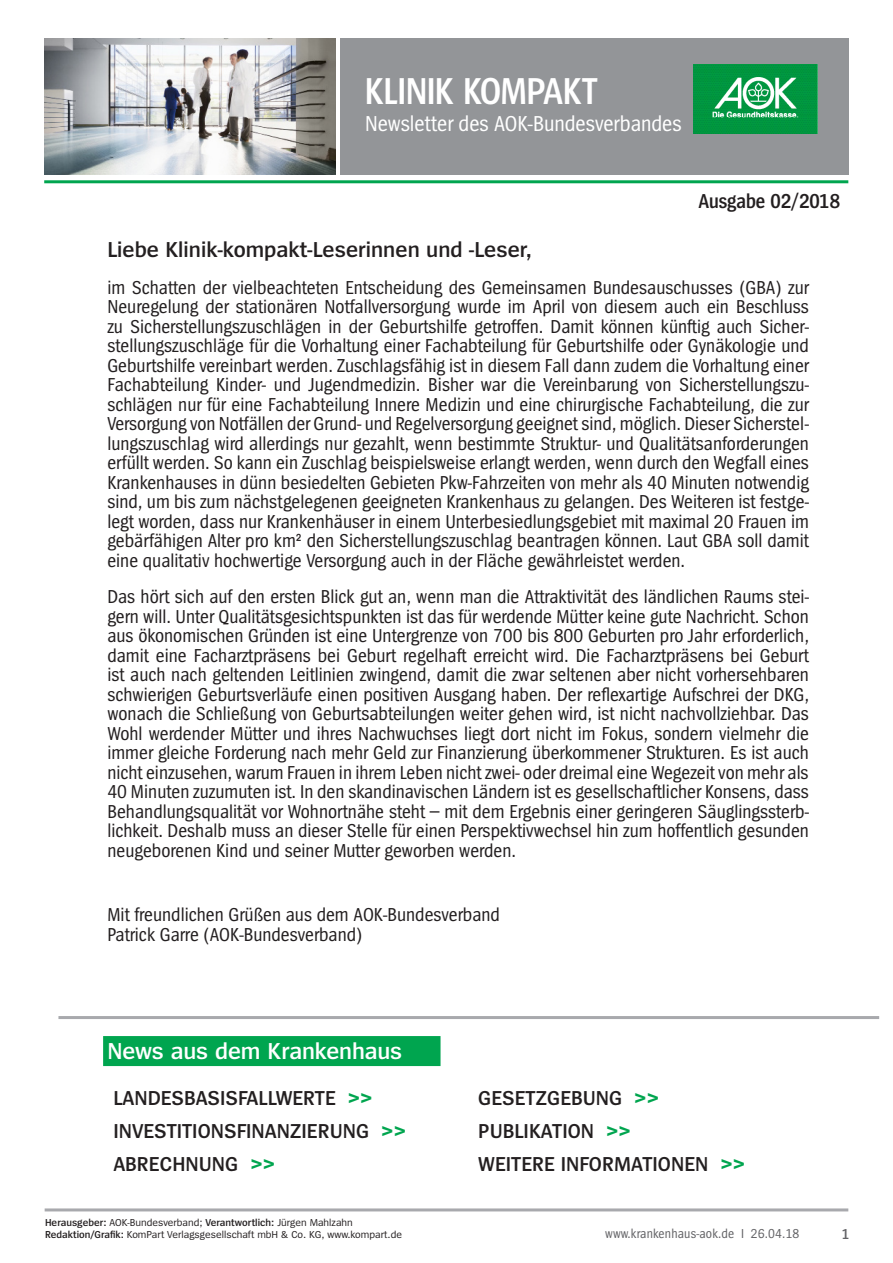
<style>
.page{position:relative;width:893px;height:1263px;background:#fff}
.page>*{position:absolute;margin:0;border:0;box-sizing:border-box;transform-origin:0 0}
.t1{font:600 39px "Spiegel Cd";color:#fff}
.News_aus_der_Pflege{font:600 24px "Spiegel";letter-spacing:-.01em;color:#fff}
.t2{font:600 22.5px "Spiegel";color:#231f20}
.t3{font:22.5px "Spiegel Cd";letter-spacing:-.005em;color:#fff}
._05_Rubriken_Titelse{font:600 21px "Spiegel";color:#231f20}
.t4{font:600 21px "Spiegel Cd";color:#231f20}
._02_Fließtext{font:19.5px/19.5px "Spiegel Cd";color:#231f20;text-align:justify}
.t5{font:600 15px "Spiegel Cd";color:#636366}
.t6{font:13.5px "Spiegel Cd";letter-spacing:.01em;color:#636366}
.t7{font:10.5px/12px "Spiegel";color:#231f20}
.s1{font-weight:700;color:#00a54f}
.s2{font-weight:600}
</style>
<div class="page">
<hr style="left:44px;top:180px;width:804px;height:3px;background:#00a54f">
<div style="left:340px;top:38px;width:508px;height:137px;background:#939598"></div>
<img style="left:693px;top:65px;width:125px;height:68px">
<img style="left:44px;top:38px;width:292px;height:137px">
<hr style="left:45px;top:1208px;width:803px;height:3px;background:#a8a9ad">
<hr style="left:58px;top:1016px;width:821px;height:3px;background:#a8a9ad">
<div style="left:103px;top:1036px;width:338px;height:30px;background:#00a54f"></div>
<p class="t1" style="left:365px;top:72px;width:235px">KLINIK KOMPAKT</p>
<p class="t3" style="left:365px;top:112px;width:318px">Newsletter des AOK-Bundesverbandes</p>
<p class="t4" style="left:698px;top:191px;width:143px">Ausgabe 02/2018</p>
<p class="t2" style="left:107px;top:238px;width:426px">Liebe Klinik-kompakt-Leserinnen und -Leser,</p>
<p class="_02_Fließtext" style="left:107px;top:278px;width:703px">im Schatten der vielbeachteten Entscheidung des Gemeinsamen Bundesauschusses (GBA) zur Neuregelung der stationären Notfallversorgung wurde im April von diesem auch ein Beschluss zu Sicherstellungszuschlägen in der Geburtshilfe getroffen. Damit können künftig auch Sicher&shy;stellungszuschläge für die Vorhaltung einer Fachabteilung für Geburtshilfe oder Gynäkologie und Geburtshilfe vereinbart werden. Zuschlagsfähig ist in diesem Fall dann zudem die Vorhaltung einer Fachabteilung Kinder- und Jugendmedizin. Bisher war die Vereinbarung von Sicherstellungszu&shy;schlägen nur für eine Fachabteilung Innere Medizin und eine chirurgische Fachabteilung, die zur Versorgung von Notfällen der Grund- und Regelversorgung geeignet sind, möglich. Dieser Sicherstel&shy;lungszuschlag wird allerdings nur gezahlt, wenn bestimmte Struktur- und Qualitätsanforderungen erfüllt werden. So kann ein Zuschlag beispielsweise erlangt werden, wenn durch den Wegfall eines Krankenhauses in dünn besiedelten Gebieten Pkw-Fahrzeiten von mehr als 40 Minuten notwendig sind, um bis zum nächstgelegenen geeigneten Krankenhaus zu gelangen. Des Weiteren ist festge&shy;legt worden, dass nur Krankenhäuser in einem Unterbesiedlungsgebiet mit maximal 20 Frauen im gebärfähigen Alter pro km² den Sicherstellungszuschlag beantragen können. Laut GBA soll damit eine qualitativ hochwertige Versorgung auch in der Fläche gewährleistet werden.</p>
<p class="_02_Fließtext" style="left:107px;top:587px;width:703px">Das hört sich auf den ersten Blick gut an, wenn man die Attraktivität des ländlichen Raums stei&shy;gern will. Unter Qualitätsgesichtspunkten ist das für werdende Mütter keine gute Nachricht. Schon aus ökonomischen Gründen ist eine Untergrenze von 700 bis 800 Geburten pro Jahr erforderlich, damit eine Facharztpräsens bei Geburt regelhaft erreicht wird. Die Facharztpräsens bei Geburt ist auch nach geltenden Leitlinien zwingend, damit die zwar seltenen aber nicht vorhersehbaren schwierigen Geburtsverläufe einen positiven Ausgang haben. Der reflexartige Aufschrei der DKG, wonach die Schließung von Geburtsabteilungen weiter gehen wird, ist nicht nachvollziehbar. Das Wohl werdender Mütter und ihres Nachwuchses liegt dort nicht im Fokus, sondern vielmehr die immer gleiche Forderung nach mehr Geld zur Finanzierung überkommener Strukturen. Es ist auch nicht einzusehen, warum Frauen in ihrem Leben nicht zwei- oder dreimal eine Wegezeit von mehr als 40 Minuten zuzumuten ist. In den skandinavischen Ländern ist es gesellschaftlicher Konsens, dass Behandlungsqualität vor Wohnortnähe steht – mit dem Ergebnis einer geringeren Säuglingssterb&shy;lichkeit. Deshalb muss an dieser Stelle für einen Perspektivwechsel hin zum hoffentlich gesunden neugeborenen Kind und seiner Mutter geworben werden.</p>
<p class="_02_Fließtext" style="left:107px;top:905px;width:394px">Mit freundlichen Grüßen aus dem AOK-Bundesverband</p>
<p class="_02_Fließtext" style="left:107px;top:925px;width:257px">Patrick Garre (AOK-Bundesverband)</p>
<p class="News_aus_der_Pflege" style="left:107px;top:1039px;width:296px">News aus dem Krankenhaus</p>
<p class="_05_Rubriken_Titelse" style="left:113px;top:1087px;width:261px">LANDESBASISFALLWERTE <span class="s1">&gt;&gt;</span></p>
<p class="_05_Rubriken_Titelse" style="left:113px;top:1120px;width:294px">INVESTITIONSFINANZIERUNG <span class="s1">&gt;&gt;</span></p>
<p class="_05_Rubriken_Titelse" style="left:113px;top:1153px;width:164px">ABRECHNUNG <span class="s1">&gt;&gt;</span></p>
<p class="t7" style="left:45px;top:1217px;width:358px"><span class="s2">Herausgeber:</span> AOK-Bundesverband; <span class="s2">Verantwortlich:</span> Jürgen Mahlzahn<br><span class="s2">Redaktion/Grafik:</span> KomPart Verlagsgesellschaft mbH &amp; Co. KG, www.kompart.de</p>
<p class="_05_Rubriken_Titelse" style="left:478px;top:1087px;width:183px">GESETZGEBUNG <span class="s1">&gt;&gt;</span></p>
<p class="_05_Rubriken_Titelse" style="left:478px;top:1120px;width:154px">PUBLIKATION <span class="s1">&gt;&gt;</span></p>
<p class="_05_Rubriken_Titelse" style="left:478px;top:1153px;width:269px">WEITERE INFORMATIONEN <span class="s1">&gt;&gt;</span></p>
<p class="t6" style="left:605px;top:1226px;width:196px">www.krankenhaus-aok.de I 26.04.18</p>
<p class="t5" style="left:842px;top:1226px;width:9px">1</p>
</div>
